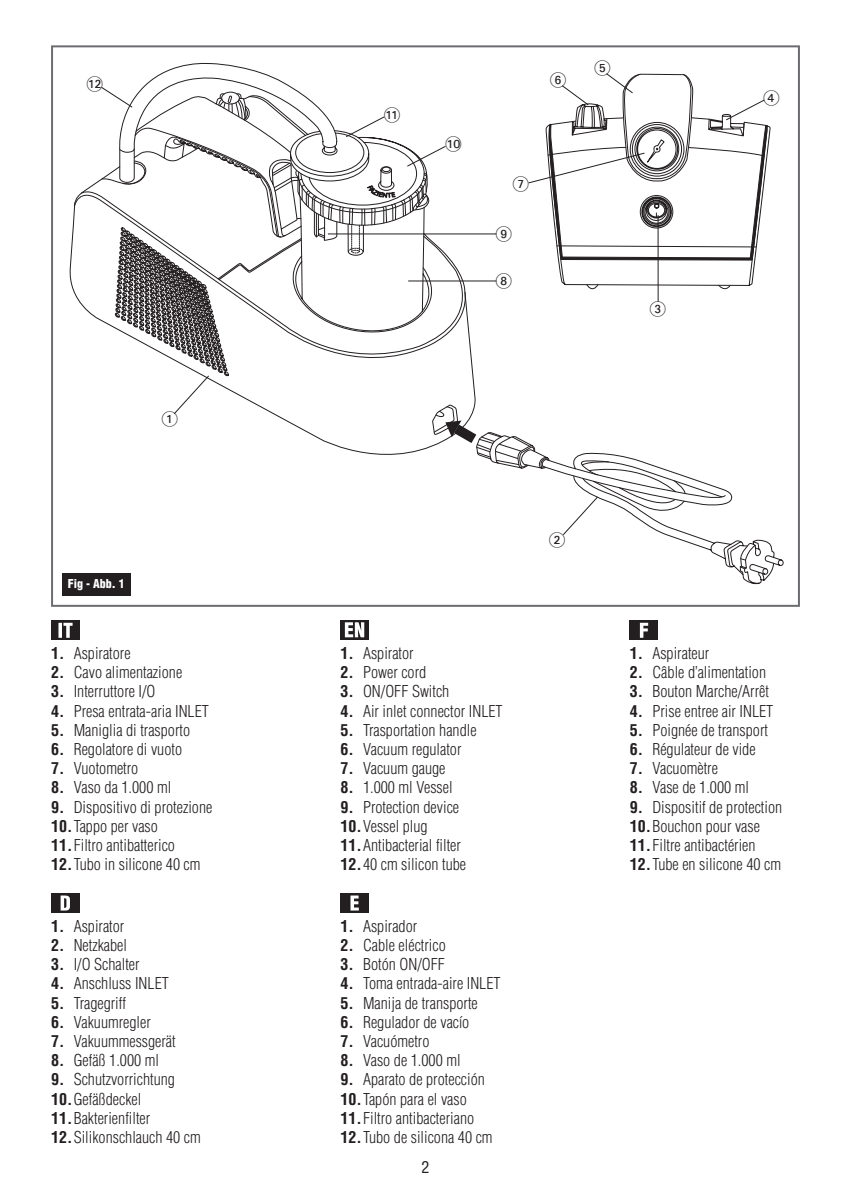
<style>
.page{position:relative;width:851px;height:1191px;background:#fff}
.page>*{position:absolute;margin:0;border:0;box-sizing:border-box;transform-origin:0 0}
.t1{font:300 condensed 16px "Helvetica";color:#231f20}
.t2{font:16px "Deco Numbers LH Circle";color:#231f20}
.t3{font:condensed 16px "Helvetica";color:#231f20}
.t4{font:900 condensed 12px "Helvetica";color:#fff}
.s1{font-weight:700}
</style>
<div class="page">
<div style="left:51px;top:620px;width:28px;height:19px;background:#231f20"></div>
<div style="left:51px;top:892px;width:28px;height:20px;background:#231f20"></div>
<svg style="left:61px;top:895px;width:9px;height:15px"></svg>
<div style="left:340px;top:620px;width:29px;height:19px;background:#231f20"></div>
<div style="left:340px;top:892px;width:29px;height:20px;background:#231f20"></div>
<svg style="left:350px;top:895px;width:9px;height:15px"></svg>
<div style="left:629px;top:620px;width:29px;height:19px;background:#231f20"></div>
<svg style="left:58px;top:62px;width:726px;height:576px"></svg>
<p class="t2" style="left:87px;top:75px;width:17px">AL</p>
<p class="t2" style="left:162px;top:411px;width:17px">1</p>
<p class="t4" style="left:68px;top:576px;width:58px">Fig - Abb. 1</p>
<p class="t1" style="left:51px;top:644px;width:81px"><span class="s1">1.</span> Aspiratore</p>
<p class="t1" style="left:51px;top:663px;width:133px"><span class="s1">2.</span> Cavo alimentazione</p>
<p class="t1" style="left:51px;top:682px;width:106px"><span class="s1">3.</span> Interruttore I/O</p>
<p class="t1" style="left:51px;top:701px;width:159px"><span class="s1">4.</span> Presa entrata-aria INLET</p>
<p class="t1" style="left:51px;top:720px;width:141px"><span class="s1">5.</span> Maniglia di trasporto</p>
<p class="t1" style="left:51px;top:740px;width:133px"><span class="s1">6.</span> Regolatore di vuoto</p>
<p class="t1" style="left:51px;top:759px;width:89px"><span class="s1">7.</span> Vuotometro</p>
<p class="t1" style="left:51px;top:778px;width:122px"><span class="s1">8.</span> Vaso da 1.000 ml</p>
<p class="t1" style="left:51px;top:797px;width:163px"><span class="s1">9.</span> Dispositivo di protezione</p>
<p class="t1" style="left:51px;top:816px;width:108px"><span class="s1">10.</span> Tappo per vaso</p>
<p class="t1" style="left:51px;top:836px;width:125px"><span class="s1">11.</span> Filtro antibatterico</p>
<p class="t1" style="left:51px;top:855px;width:151px"><span class="s1">12.</span> Tubo in silicone 40 cm</p>
<p class="t1" style="left:51px;top:916px;width:75px"><span class="s1">1.</span> Aspirator</p>
<p class="t1" style="left:51px;top:935px;width:78px"><span class="s1">2.</span> Netzkabel</p>
<p class="t1" style="left:51px;top:955px;width:90px"><span class="s1">3.</span> I/O Schalter</p>
<p class="t1" style="left:51px;top:974px;width:119px"><span class="s1">4.</span> Anschluss INLET</p>
<p class="t1" style="left:51px;top:993px;width:76px"><span class="s1">5.</span> Tragegriff</p>
<p class="t1" style="left:51px;top:1012px;width:101px"><span class="s1">6.</span> Vakuumregler</p>
<p class="t1" style="left:51px;top:1031px;width:126px"><span class="s1">7.</span> Vakuummessgerät</p>
<p class="t1" style="left:51px;top:1051px;width:109px"><span class="s1">8.</span> Gefäß 1.000 ml</p>
<p class="t1" style="left:51px;top:1070px;width:125px"><span class="s1">9.</span> Schutzvorrichtung</p>
<p class="t1" style="left:51px;top:1089px;width:92px"><span class="s1">10.</span> Gefäßdeckel</p>
<p class="t1" style="left:51px;top:1108px;width:101px"><span class="s1">11.</span> Bakterienfilter</p>
<p class="t1" style="left:51px;top:1127px;width:151px"><span class="s1">12.</span> Silikonschlauch 40 cm</p>
<p class="t2" style="left:384px;top:106px;width:17px">AK</p>
<p class="t2" style="left:445px;top:136px;width:17px">AT</p>
<p class="t2" style="left:550px;top:71px;width:17px">6</p>
<p class="t2" style="left:594px;top:59px;width:17px">5</p>
<p class="t2" style="left:513px;top:175px;width:17px">7</p>
<p class="t2" style="left:495px;top:225px;width:17px">9</p>
<p class="t2" style="left:495px;top:272px;width:17px">8</p>
<p class="t2" style="left:649px;top:300px;width:17px">3</p>
<p class="t2" style="left:763px;top:90px;width:17px">4</p>
<p class="t1" style="left:340px;top:644px;width:75px"><span class="s1">1.</span> Aspirator</p>
<p class="t1" style="left:340px;top:663px;width:87px"><span class="s1">2.</span> Power cord</p>
<p class="t1" style="left:340px;top:682px;width:110px"><span class="s1">3.</span> ON/OFF Switch</p>
<p class="t1" style="left:340px;top:701px;width:164px"><span class="s1">4.</span> Air inlet connector INLET</p>
<p class="t1" style="left:340px;top:720px;width:138px"><span class="s1">5.</span> Trasportation handle</p>
<p class="t1" style="left:340px;top:740px;width:123px"><span class="s1">6.</span> Vacuum regulator</p>
<p class="t1" style="left:340px;top:759px;width:107px"><span class="s1">7.</span> Vacuum gauge</p>
<p class="t1" style="left:340px;top:778px;width:114px"><span class="s1">8.</span> 1.000 ml Vessel</p>
<p class="t1" style="left:340px;top:797px;width:120px"><span class="s1">9.</span> Protection device</p>
<p class="t1" style="left:340px;top:816px;width:89px"><span class="s1">10.</span> Vessel plug</p>
<p class="t1" style="left:340px;top:836px;width:122px"><span class="s1">11.</span> Antibacterial filter</p>
<p class="t1" style="left:340px;top:855px;width:127px"><span class="s1">12.</span> 40 cm silicon tube</p>
<p class="t1" style="left:340px;top:916px;width:78px"><span class="s1">1.</span> Aspirador</p>
<p class="t1" style="left:340px;top:935px;width:107px"><span class="s1">2.</span> Cable eléctrico</p>
<p class="t1" style="left:340px;top:955px;width:106px"><span class="s1">3.</span> Botón ON/OFF</p>
<p class="t1" style="left:340px;top:974px;width:162px"><span class="s1">4.</span> Toma entrada-aire INLET</p>
<p class="t1" style="left:340px;top:993px;width:139px"><span class="s1">5.</span> Manija de transporte</p>
<p class="t1" style="left:340px;top:1012px;width:130px"><span class="s1">6.</span> Regulador de vacío</p>
<p class="t1" style="left:340px;top:1031px;width:91px"><span class="s1">7.</span> Vacuómetro</p>
<p class="t1" style="left:340px;top:1051px;width:122px"><span class="s1">8.</span> Vaso de 1.000 ml</p>
<p class="t1" style="left:340px;top:1070px;width:146px"><span class="s1">9.</span> Aparato de protección</p>
<p class="t1" style="left:340px;top:1089px;width:128px"><span class="s1">10.</span> Tapón para el vaso</p>
<p class="t1" style="left:340px;top:1108px;width:135px"><span class="s1">11.</span> Filtro antibacteriano</p>
<p class="t1" style="left:340px;top:1127px;width:154px"><span class="s1">12.</span> Tubo de silicona 40 cm</p>
<p class="t3" style="left:421px;top:1157px;width:9px">2</p>
<p class="t2" style="left:549px;top:531px;width:17px">2</p>
<p class="t1" style="left:629px;top:644px;width:81px"><span class="s1">1.</span> Aspirateur</p>
<p class="t1" style="left:629px;top:663px;width:138px"><span class="s1">2.</span> Câble d’alimentation</p>
<p class="t1" style="left:629px;top:682px;width:141px"><span class="s1">3.</span> Bouton Marche/Arrêt</p>
<p class="t1" style="left:629px;top:701px;width:145px"><span class="s1">4.</span> Prise entree air INLET</p>
<p class="t1" style="left:629px;top:720px;width:140px"><span class="s1">5.</span> Poignée de transport</p>
<p class="t1" style="left:629px;top:740px;width:127px"><span class="s1">6.</span> Régulateur de vide</p>
<p class="t1" style="left:629px;top:759px;width:90px"><span class="s1">7.</span> Vacuomètre</p>
<p class="t1" style="left:629px;top:778px;width:121px"><span class="s1">8.</span> Vase de 1.000 ml</p>
<p class="t1" style="left:629px;top:797px;width:154px"><span class="s1">9.</span> Dispositif de protection</p>
<p class="t1" style="left:629px;top:816px;width:132px"><span class="s1">10.</span> Bouchon pour vase</p>
<p class="t1" style="left:629px;top:836px;width:127px"><span class="s1">11.</span> Filtre antibactérien</p>
<p class="t1" style="left:629px;top:855px;width:153px"><span class="s1">12.</span> Tube en silicone 40 cm</p>
</div>
